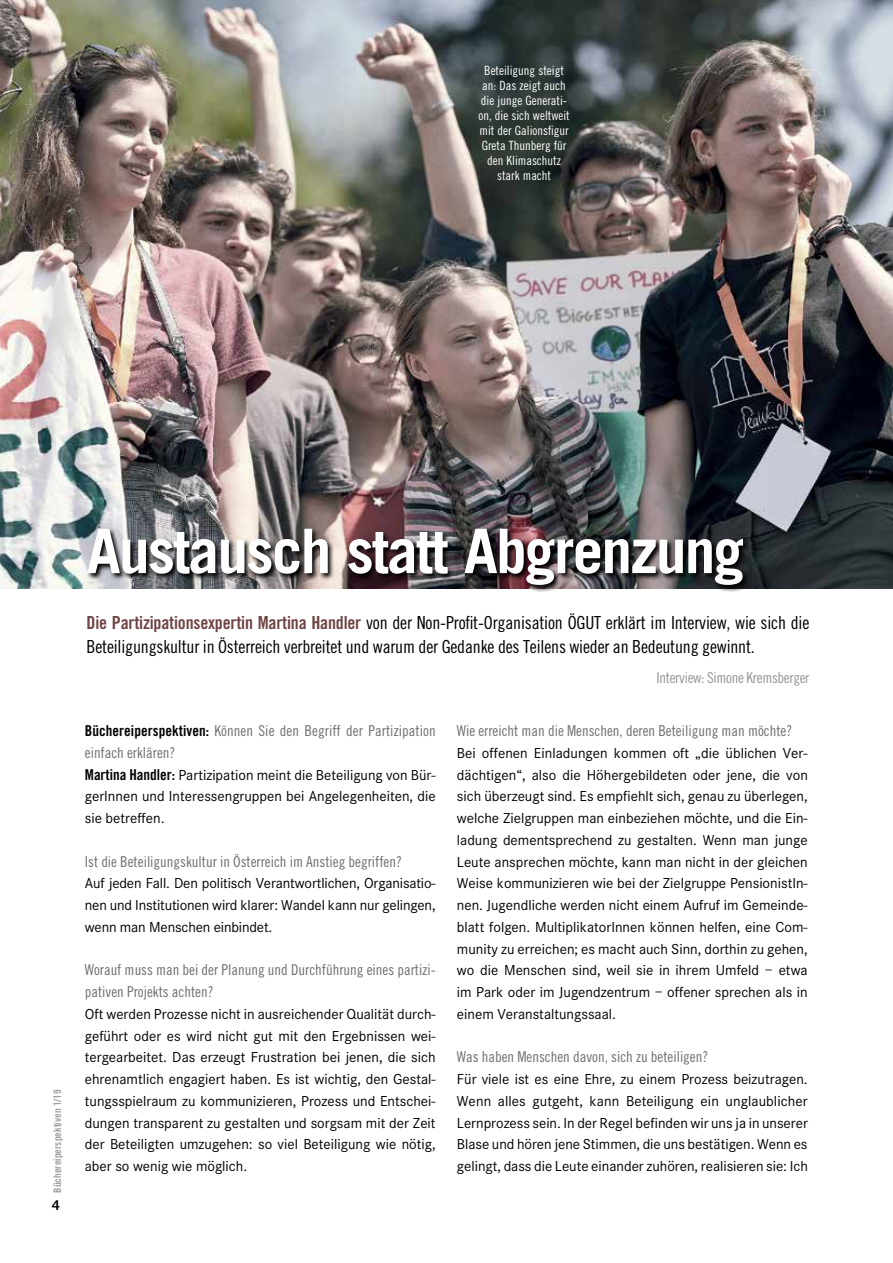
<style>
.page{position:relative;width:893px;height:1263px;background:#fff}
.page>*{position:absolute;margin:0;border:0;box-sizing:border-box;transform-origin:0 0}
.t1{font:700 61.5px "Trade Gothic";letter-spacing:-.03em;color:#fff}
.t2{font:18px/24px "Trade Gothic Cond Eighteen";letter-spacing:-.01em;color:#000}
.t3{font:15px/21.8px "Corporate S";color:#000;text-align:justify}
.t4{font:15px/21.8px "Trade Gothic Cond Eighteen";color:#6d6e71}
.t5{font:15px "Trade Gothic Cond Eighteen";letter-spacing:-.02em;color:#939598}
.t6{font:700 13.5px "Trade Gothic";color:#000}
.t7{font:12.75px/15px "Trade Gothic Cond Eighteen";color:#fff;text-align:center}
.t8{font:10.5px "Trade Gothic Bold Cond Twenty";color:#9d9fa2}
.s1{font-family:"Trade Gothic Bold Cond Twenty";color:#6f4444}
.s2{font-family:"Trade Gothic Bold Cond Twenty";color:#000}
.s3{font-family:"Trade Gothic Bold Cond Twenty"}
</style>
<div class="page">
<img style="left:0;top:0;width:893px;height:589px">
<img style="left:86px;top:527px;width:665px;height:65px">
<p class="t7" style="left:478px;top:63px;width:93px">Beteiligung steigt an: Das zeigt auch die junge Generati&shy;on, die sich weltweit mit der Galionsfigur<br>Greta Thunberg für den Klimaschutz stark macht</p>
<p class="t8" style="left:51px;top:1193px;width:105px;rotate:-90deg">Büchereiperspektiven 1/19</p>
<p class="t6" style="left:52px;top:1196px;width:9px">4</p>
<h1 class="t1" style="left:87px;top:513px;width:659px">Austausch statt Abgrenzung</h1>
<p class="t2" style="left:87px;top:610px;width:724px"><span class="s1">Die Partizipationsexpertin Martina Handler</span> von der Non-Profit-Organisation ÖGUT erklärt im Interview, wie sich die<br>Beteiligungskultur in Österreich verbreitet und warum der Gedanke des Teilens wieder an Bedeutung gewinnt.</p>
<p class="t5" style="left:656px;top:668px;width:154px">Interview: Simone Kremsberger</p>
<p class="t4" style="left:85px;top:720px;width:352px"><span class="s2">Büchereiperspektiven:</span> Können Sie den Begriff der Partizipation einfach erklären?</p>
<p class="t3" style="left:85px;top:764px;width:352px"><span class="s3">Martina Handler:</span> Partizipation meint die Beteiligung von Bür&shy;gerInnen und Interessengruppen bei Angelegenheiten, die sie betreffen.</p>
<p class="t4" style="left:85px;top:850px;width:319px">Ist die Beteiligungskultur in Österreich im Anstieg begriffen?</p>
<p class="t3" style="left:85px;top:873px;width:352px">Auf jeden Fall. Den politisch Verantwortlichen, Organisatio&shy;nen und Institutionen wird klarer: Wandel kann nur gelingen, wenn man Menschen einbindet.</p>
<p class="t4" style="left:85px;top:959px;width:352px">Worauf muss man bei der Planung und Durchführung eines partizi&shy;pativen Projekts achten?</p>
<p class="t3" style="left:85px;top:1003px;width:352px">Oft werden Prozesse nicht in ausreichender Qualität durch&shy;geführt oder es wird nicht gut mit den Ergebnissen wei&shy;tergearbeitet. Das erzeugt Frustration bei jenen, die sich ehrenamtlich engagiert haben. Es ist wichtig, den Gestal&shy;tungsspielraum zu kommunizieren, Prozess und Entschei&shy;dungen transparent zu gestalten und sorgsam mit der Zeit der Beteiligten umzugehen: so viel Beteiligung wie nötig, aber so wenig wie möglich.</p>
<p class="t4" style="left:457px;top:720px;width:337px">Wie erreicht man die Menschen, deren Beteiligung man möchte?</p>
<p class="t3" style="left:457px;top:742px;width:352px">Bei offenen Einladungen kommen oft „die üblichen Ver&shy;dächtigen“, also die Höhergebildeten oder jene, die von sich überzeugt sind. Es empfiehlt sich, genau zu überlegen, welche Zielgruppen man einbeziehen möchte, und die Ein&shy;ladung dementsprechend zu gestalten. Wenn man junge Leute ansprechen möchte, kann man nicht in der gleichen Weise kommunizieren wie bei der Zielgruppe PensionistIn&shy;nen. Jugendliche werden nicht einem Aufruf im Gemeinde&shy;blatt folgen. MultiplikatorInnen können helfen, eine Com&shy;munity zu erreichen; es macht auch Sinn, dorthin zu gehen, wo die Menschen sind, weil sie in ihrem Umfeld – etwa im Park oder im Jugendzentrum – offener sprechen als in einem Veranstaltungssaal.</p>
<p class="t4" style="left:457px;top:1046px;width:253px">Was haben Menschen davon, sich zu beteiligen?</p>
<p class="t3" style="left:457px;top:1068px;width:352px">Für viele ist es eine Ehre, zu einem Prozess beizutragen.<br>Wenn alles gutgeht, kann Beteiligung ein unglaublicher Lernprozess sein. In der Regel befinden wir uns ja in unserer Blase und hören jene Stimmen, die uns bestätigen. Wenn es gelingt, dass die Leute einander zuhören, realisieren sie: Ich</p>
</div>
